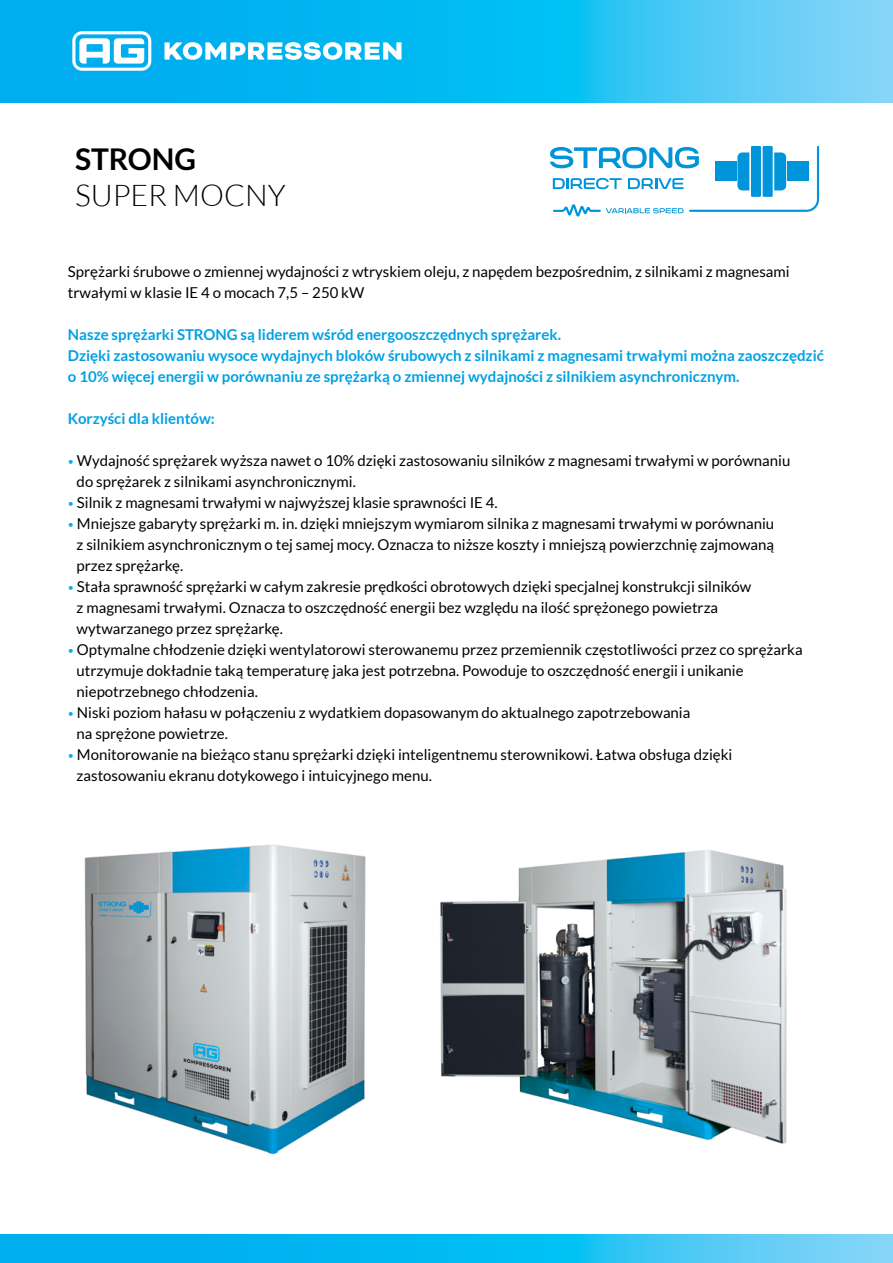
<style>
.page{position:relative;width:893px;height:1263px;background:#fff}
.page>*{position:absolute;margin:0;border:0;box-sizing:border-box;transform-origin:0 0}
.t1{font:300 30px "Lato";color:#000}
.t2{font:700 30px "Lato";color:#000}
.t3{font:15px/21px "Lato";color:#000}
.t4{font:700 15px/21px "Lato";color:#00a1e4}
.s1{font-size:10.5px;color:#00aeef}
</style>
<div class="page">
<svg style="left:0;top:0;width:893px;height:102px;background:#21bef2"></svg>
<svg style="left:0;top:1234px;width:893px;height:29px;background:#1ebdf2"></svg>
<svg style="left:72px;top:31px;width:79px;height:40px"></svg>
<svg style="left:164px;top:42px;width:237px;height:18px"></svg>
<img style="left:440px;top:850px;width:347px;height:294px">
<img style="left:84px;top:844px;width:282px;height:311px">
<svg style="left:550px;top:146px;width:269px;height:71px"></svg>
<h1 class="t2" style="left:75px;top:142px;width:123px">STRONG</h1>
<h1 class="t1" style="left:75px;top:180px;width:212px">SUPER MOCNY</h1>
<p class="t3" style="left:68px;top:260px;width:723px">Sprężarki śrubowe o zmiennej wydajności z wtryskiem oleju, z napędem bezpośrednim, z silnikami z magnesami trwałymi w klasie IE 4 o mocach 7,5 – 250 kW</p>
<p class="t4" style="left:68px;top:323px;width:757px">Nasze sprężarki STRONG są liderem wśród energooszczędnych sprężarek.<br>Dzięki zastosowaniu wysoce wydajnych bloków śrubowych z silnikami z magnesami trwałymi można zaoszczędzić o 10% więcej energii w porównaniu ze sprężarką o zmiennej wydajności z silnikiem asynchronicznym.</p>
<p class="t4" style="left:68px;top:407px;width:148px">Korzyści dla klientów:</p>
<p class="t3" style="left:77px;top:449px;width:715px;text-indent:-9px"><span class="s1">•</span> Wydajność sprężarek wyższa nawet o 10% dzięki zastosowaniu silników z magnesami trwałymi w porównaniu do sprężarek z silnikami asynchronicznymi.</p>
<p class="t3" style="left:68px;top:491px;width:431px"><span class="s1">•</span> Silnik z magnesami trwałymi w najwyższej klasie sprawności IE 4.</p>
<p class="t3" style="left:77px;top:512px;width:699px;text-align:justify;text-indent:-9px"><span class="s1">•</span> Mniejsze gabaryty sprężarki m. in. dzięki mniejszym wymiarom silnika z magnesami trwałymi w porównaniu z silnikiem asynchronicznym o tej samej mocy. Oznacza to niższe koszty i mniejszą powierzchnię zajmowaną przez sprężarkę.</p>
<p class="t3" style="left:77px;top:575px;width:676px;text-indent:-9px"><span class="s1">•</span> Stała sprawność sprężarki w całym zakresie prędkości obrotowych dzięki specjalnej konstrukcji silników z magnesami trwałymi. Oznacza to oszczędność energii bez względu na ilość sprężonego powietrza wytwarzanego przez sprężarkę.</p>
<p class="t3" style="left:77px;top:638px;width:727px;text-indent:-9px"><span class="s1">•</span> Optymalne chłodzenie dzięki wentylatorowi sterowanemu przez przemiennik częstotliwości przez co sprężarka utrzymuje dokładnie taką temperaturę jaka jest potrzebna. Powoduje to oszczędność energii i unikanie niepotrzebnego chłodzenia.</p>
<p class="t3" style="left:77px;top:701px;width:615px;text-indent:-9px"><span class="s1">•</span> Niski poziom hałasu w połączeniu z wydatkiem dopasowanym do aktualnego zapotrzebowania na sprężone powietrze.</p>
<p class="t3" style="left:77px;top:743px;width:657px;text-indent:-9px"><span class="s1">•</span> Monitorowanie na bieżąco stanu sprężarki dzięki inteligentnemu sterownikowi. Łatwa obsługa dzięki zastosowaniu ekranu dotykowego i intuicyjnego menu.</p>
</div>
